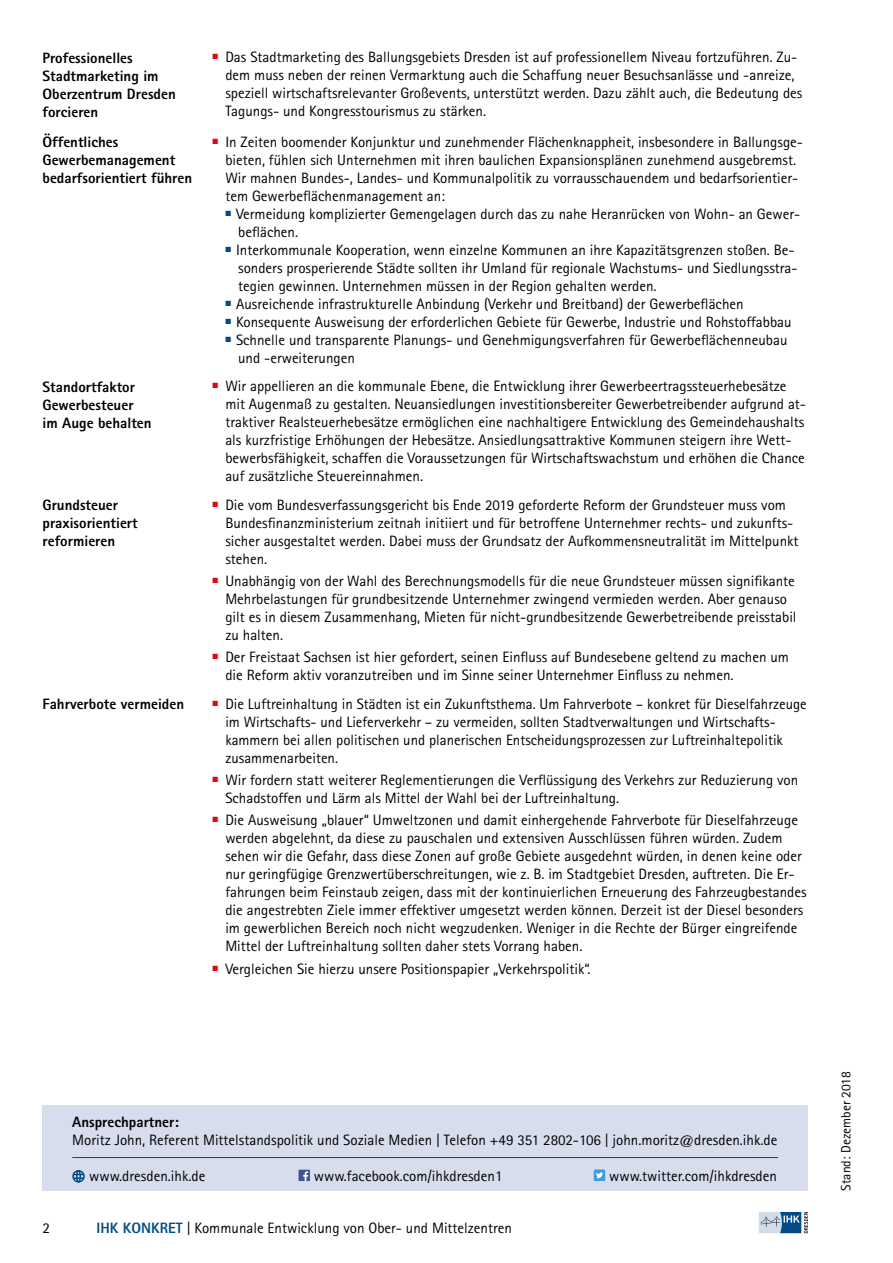
<style>
.page{position:relative;width:893px;height:1263px;background:#fff}
.page>*{position:absolute;margin:0;border:0;box-sizing:border-box;transform-origin:0 0}
.t1{font:15px/18px "Rotis Sans Serif";color:#000}
.t2{font:800 15px/18px "Rotis Sans Serif";color:#000}
.t3{font:13.5px "Rotis Sans Serif";color:#000}
.s1{font-weight:800;color:#004b88}
</style>
<div class="page">
<svg style="left:759px;top:1212px;width:49px;height:21px"></svg>
<div style="left:43px;top:1106px;width:765px;height:85px;background:#d8dded"></div>
<div style="left:72px;top:1170px;width:13px;height:12px;border:2px solid #004b88;border-radius:50%"></div>
<div style="left:76px;top:1170px;width:5px;height:12px;border:2px solid #004b88;border-radius:50%"></div>
<svg style="left:73px;top:1174px;width:11px;height:5px"></svg>
<div style="left:299px;top:1170px;width:11px;height:11px;background:#3e5294"></div>
<svg style="left:303px;top:1171px;width:5px;height:10px"></svg>
<div style="left:594px;top:1169px;width:11px;height:12px;background:#409bd6"></div>
<svg style="left:596px;top:1172px;width:7px;height:6px"></svg>
<hr style="left:72px;top:1157px;width:706px;height:1px;background:#004b88">
<p class="t2" style="left:43px;top:48px;width:135px">Professionelles<br>Stadtmarketing im<br>Oberzentrum Dresden forcieren</p>
<p class="t1" style="left:225px;top:48px;width:579px;text-indent:-13px"><sup>■</sup> Das Stadtmarketing des Ballungsgebiets Dresden ist auf professionellem Niveau fortzuführen. Zu&shy;dem muss neben der reinen Vermarktung auch die Schaffung neuer Besuchsanlässe und -anreize, speziell wirtschaftsrelevanter Großevents, unterstützt werden. Dazu zählt auch, die Bedeutung des Tagungs- und Kongresstourismus zu stärken.</p>
<p class="t2" style="left:43px;top:133px;width:151px">Öffentliches<br>Gewerbemanagement bedarfsorientiert führen</p>
<p class="t1" style="left:225px;top:133px;width:579px;text-indent:-13px"><sup>■</sup> In Zeiten boomender Konjunktur und zunehmender Flächenknappheit, insbesondere in Ballungsge&shy;bieten, fühlen sich Unternehmen mit ihren baulichen Expansionsplänen zunehmend ausgebremst.<br>Wir mahnen Bundes-, Landes- und Kommunalpolitik zu vorrausschauendem und bedarfsorientier&shy;tem Gewerbeflächenmanagement an:</p>
<p class="t1" style="left:238px;top:205px;width:564px;text-indent:-13px"><sup>■</sup> Vermeidung komplizierter Gemengelagen durch das zu nahe Heranrücken von Wohn- an Gewer&shy;beflächen.</p>
<p class="t1" style="left:238px;top:241px;width:561px;text-indent:-13px"><sup>■</sup> Interkommunale Kooperation, wenn einzelne Kommunen an ihre Kapazitätsgrenzen stoßen. Be&shy;sonders prosperierende Städte sollten ihr Umland für regionale Wachstums- und Siedlungsstra&shy;tegien gewinnen. Unternehmen müssen in der Region gehalten werden.</p>
<p class="t1" style="left:225px;top:295px;width:520px"><sup>■</sup> Ausreichende infrastrukturelle Anbindung (Verkehr und Breitband) der Gewerbeflächen</p>
<p class="t1" style="left:225px;top:313px;width:568px"><sup>■</sup> Konsequente Ausweisung der erforderlichen Gebiete für Gewerbe, Industrie und Rohstoffabbau</p>
<p class="t1" style="left:238px;top:331px;width:551px;text-indent:-13px"><sup>■</sup> Schnelle und transparente Planungs- und Genehmigungsverfahren für Gewerbeflächenneubau und -erweiterungen</p>
<p class="t2" style="left:43px;top:377px;width:111px">Standortfaktor<br>Gewerbesteuer im Auge behalten</p>
<p class="t1" style="left:225px;top:377px;width:582px;text-indent:-13px"><sup>■</sup> Wir appellieren an die kommunale Ebene, die Entwicklung ihrer Gewerbeertragssteuerhebesätze mit Augenmaß zu gestalten. Neuansiedlungen investitionsbereiter Gewerbetreibender aufgrund at&shy;traktiver Realsteuerhebesätze ermöglichen eine nachhaltigere Entwicklung des Gemeindehaushalts als kurzfristige Erhöhungen der Hebesätze. Ansiedlungsattraktive Kommunen steigern ihre Wett&shy;bewerbsfähigkeit, schaffen die Voraussetzungen für Wirtschaftswachstum und erhöhen die Chance auf zusätzliche Steuereinnahmen.</p>
<p class="t2" style="left:43px;top:496px;width:97px">Grundsteuer praxisorientiert reformieren</p>
<p class="t1" style="left:225px;top:496px;width:575px;text-indent:-13px"><sup>■</sup> Die vom Bundesverfassungsgericht bis Ende 2019 geforderte Reform der Grundsteuer muss vom Bundesfinanzministerium zeitnah initiiert und für betroffene Unternehmer rechts- und zukunfts&shy;sicher ausgestaltet werden. Dabei muss der Grundsatz der Aufkommensneutralität im Mittelpunkt stehen.</p>
<p class="t1" style="left:225px;top:572px;width:573px;text-indent:-13px"><sup>■</sup> Unabhängig von der Wahl des Berechnungsmodells für die neue Grundsteuer müssen signifikante Mehrbelastungen für grundbesitzende Unternehmer zwingend vermieden werden. Aber genauso gilt es in diesem Zusammenhang, Mieten für nicht-grundbesitzende Gewerbetreibende preisstabil zu halten.</p>
<p class="t1" style="left:225px;top:648px;width:565px;text-indent:-13px"><sup>■</sup> Der Freistaat Sachsen ist hier gefordert, seinen Einfluss auf Bundesebene geltend zu machen um die Reform aktiv voranzutreiben und im Sinne seiner Unternehmer Einfluss zu nehmen.</p>
<p class="t2" style="left:43px;top:695px;width:143px">Fahrverbote vermeiden</p>
<p class="t1" style="left:225px;top:695px;width:583px;text-indent:-13px"><sup>■</sup> Die Luftreinhaltung in Städten ist ein Zukunftsthema. Um Fahrverbote – konkret für Dieselfahrzeuge im Wirtschafts- und Lieferverkehr – zu vermeiden, sollten Stadtverwaltungen und Wirtschafts&shy;kammern bei allen politischen und planerischen Entscheidungsprozessen zur Luftreinhaltepolitik zusammenarbeiten.</p>
<p class="t1" style="left:225px;top:771px;width:574px;text-indent:-13px"><sup>■</sup> Wir fordern statt weiterer Reglementierungen die Verflüssigung des Verkehrs zur Reduzierung von<br>Schadstoffen und Lärm als Mittel der Wahl bei der Luftreinhaltung.</p>
<p class="t1" style="left:225px;top:811px;width:583px;text-indent:-13px"><sup>■</sup> Die Ausweisung „blauer“ Umweltzonen und damit einhergehende Fahrverbote für Dieselfahrzeuge werden abgelehnt, da diese zu pauschalen und extensiven Ausschlüssen führen würden. Zudem sehen wir die Gefahr, dass diese Zonen auf große Gebiete ausgedehnt würden, in denen keine oder nur geringfügige Grenzwertüberschreitungen, wie z. B. im Stadtgebiet Dresden, auftreten. Die Er&shy;fahrungen beim Feinstaub zeigen, dass mit der kontinuierlichen Erneuerung des Fahrzeugbestandes die angestrebten Ziele immer effektiver umgesetzt werden können. Derzeit ist der Diesel besonders im gewerblichen Bereich noch nicht wegzudenken. Weniger in die Rechte der Bürger eingreifende Mittel der Luftreinhaltung sollten daher stets Vorrang haben.</p>
<p class="t1" style="left:213px;top:959px;width:379px"><sup>■</sup> Vergleichen Sie hierzu unsere Positionspapier „Verkehrspolitik“.</p>
<p class="t2" style="left:72px;top:1113px;width:108px">Ansprechpartner:</p>
<p class="t1" style="left:72px;top:1131px;width:707px">Moritz John, Referent Mittelstandspolitik und Soziale Medien | Telefon +49 351 2802-106 | john.moritz@dresden.ihk.de</p>
<p class="t1" style="left:89px;top:1167px;width:118px">www.dresden.ihk.de</p>
<p class="t1" style="left:314px;top:1167px;width:190px">www.facebook.com/ihkdresden1</p>
<p class="t1" style="left:609px;top:1167px;width:169px">www.twitter.com/ihkdresden</p>
<p class="t1" style="left:43px;top:1219px;width:9px">2</p>
<p class="t1" style="left:97px;top:1219px;width:417px"><span class="s1">IHK KONKRET</span> | Kommunale Entwicklung von Ober- und Mittelzentren</p>
<p class="t3" style="left:838px;top:1191px;width:121px;rotate:-90deg">Stand: Dezember 2018</p>
</div>
